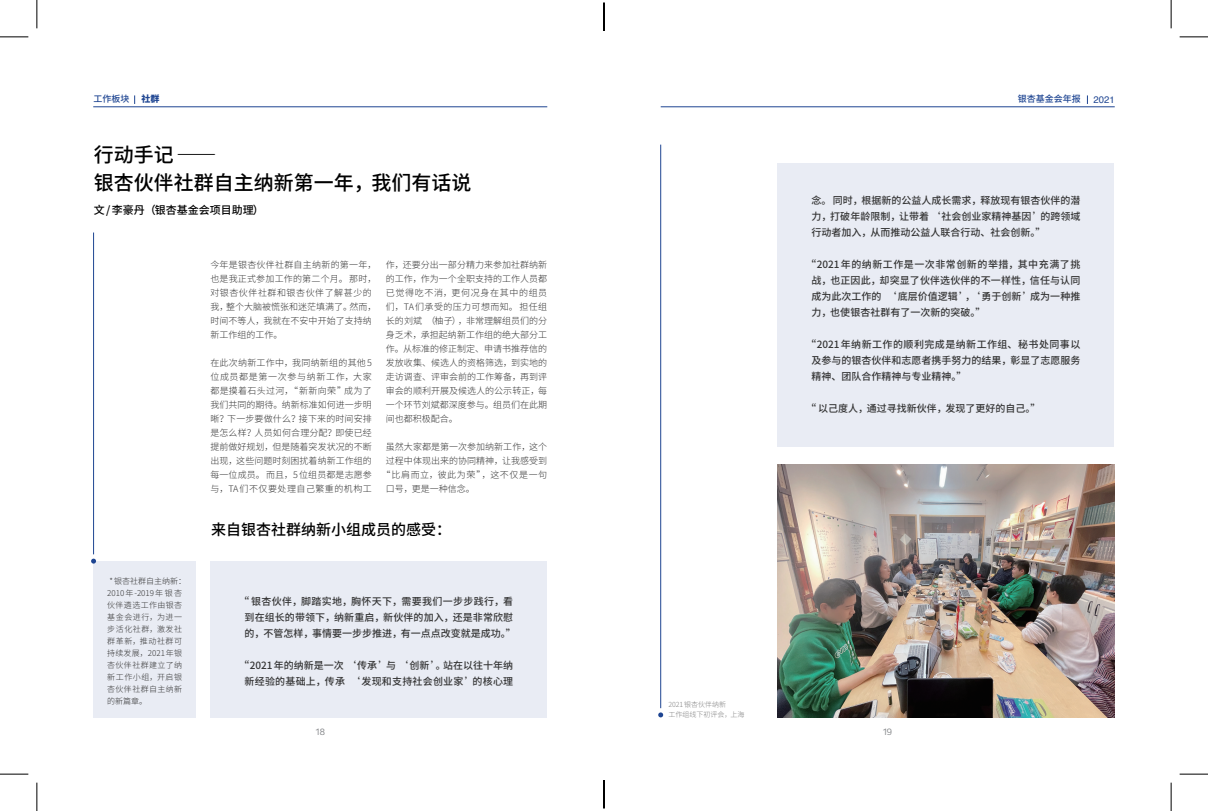
<style>
.page{position:relative;width:1208px;height:811px;background:#fff}
.page>*{position:absolute;margin:0;border:0;box-sizing:border-box;transform-origin:0 0}
.t1{font:500 20px "Noto Sans CJ Ksc";color:#000}
.t2{font:500 15px "Noto Sans CJ Ksc";color:#000}
.t3{font:500 11px "Noto Sans CJ Ksc";color:#000}
.t4{font:500 10px/16px "Noto Sans CJ Ksc";color:#333;text-align:justify}
.t5{font:500 10px/16px "Noto Sans CJ Ksc";letter-spacing:.025em;color:#333}
.t6{font:9.5px "Helvetica";color:#1e4592}
.t7{font:300 9px/14px "Noto Sans CJ Ksc";letter-spacing:.005em;color:#333;text-align:justify}
.t8{font:300 9px "Noto Sans CJ Ksc";letter-spacing:.065em;color:#333}
.t9{font:500 9px "Noto Sans CJ Ksc";color:#1e4592}
.t10{font:9px "FZJUNH ZHUNJW GB1 0";color:#818386;scale:1.11 1}
.t11{font:900 9px "Noto Sans CJ Ksc";color:#1e4592}
.t12{font:300 8px/12px "Noto Sans CJ Ksc";letter-spacing:.045em;color:#333}
.t13{font:300 7px "Noto Sans CJ Ksc";color:#808080}
</style>
<div class="page">
<div style="left:777px;top:163px;width:337px;height:283px;background:#e9ecf4"></div>
<div style="left:210px;top:561px;width:337px;height:156px;background:#e9ecf4"></div>
<hr style="left:93px;top:107px;width:454px;height:1px;background:#1e4592">
<div style="left:94px;top:561px;width:102px;height:156px;background:#e9ecf4"></div>
<hr style="left:93px;top:232px;width:1px;height:322px;background:#1e4592">
<svg style="left:91px;top:558px;width:5px;height:5px"></svg>
<hr style="left:660px;top:107px;width:454px;height:1px;background:#1e4592">
<img style="left:777px;top:465px;width:337px;height:252px">
<hr style="left:660px;top:145px;width:1px;height:563px;background:#1e4592">
<svg style="left:658px;top:712px;width:5px;height:5px"></svg>
<svg style="left:0;top:37px;width:28px;height:1px"></svg>
<svg style="left:1179px;top:37px;width:29px;height:1px"></svg>
<svg style="left:0;top:774px;width:28px;height:1px"></svg>
<svg style="left:1179px;top:774px;width:29px;height:1px"></svg>
<svg style="left:37px;top:0;width:1px;height:28px"></svg>
<svg style="left:37px;top:782px;width:1px;height:29px"></svg>
<svg style="left:1170px;top:0;width:2px;height:28px"></svg>
<svg style="left:1170px;top:782px;width:2px;height:29px"></svg>
<svg style="left:603px;top:3px;width:2px;height:28px"></svg>
<svg style="left:603px;top:780px;width:2px;height:28px"></svg>
<p class="t9" style="left:94px;top:94px;width:37px">工作板块</p>
<p class="t11" style="left:141px;top:94px;width:19px">社群</p>
<p class="t1" style="left:94px;top:144px;width:124px">行动手记 ——</p>
<p class="t1" style="left:94px;top:172px;width:379px">银杏伙伴社群自主纳新第一年，我们有话说</p>
<p class="t3" style="left:94px;top:203px;width:171px">文 / 李豪丹（银杏基金会项目助理）</p>
<p class="t7" style="left:210px;top:258px;width:168px;text-align:left">今年是银杏伙伴社群自主纳新的第一年，也是我正式参加工作的第二个月。那时，对银杏伙伴社群和银杏伙伴了解甚少的我，整个大脑被慌张和迷茫填满了。然而，时间不等人，我就在不安中开始了支持纳新工作组的工作。</p>
<p class="t7" style="left:210px;top:356px;width:163px">在此次纳新工作中，我同纳新组的其他5位成员都是第一次参与纳新工作，大家都是摸着石头过河，“新新向荣”成为了我们共同的期待。纳新标准如何进一步明晰？下一步要做什么？接下来的时间安排是怎么样？人员如何合理分配？即使已经提前做好规划，但是随着突发状况的不断出现，这些问题时刻困扰着纳新工作组的每一位成员。而且，5位组员都是志愿参与，TA们不仅要处理自己繁重的机构工</p>
<p class="t7" style="left:386px;top:258px;width:163px">作，还要分出一部分精力来参加社群纳新的工作，作为一个全职支持的工作人员都已觉得吃不消，更何况身在其中的组员们，TA们承受的压力可想而知。担任组长的刘斌（柚子），非常理解组员们的分身乏术，承担起纳新工作组的绝大部分工作。从标准的修正制定、申请书推荐信的发放收集、候选人的资格筛选，到实地的走访调查、评审会前的工作筹备，再到评审会的顺利开展及候选人的公示转正，每一个环节刘斌都深度参与。组员们在此期间也都积极配合。</p>
<p class="t7" style="left:386px;top:440px;width:163px">虽然大家都是第一次参加纳新工作，这个</p>
<p class="t7" style="left:386px;top:454px;width:163px">过程中体现出来的协同精神，让我感受到</p>
<p class="t8" style="left:381px;top:469px;width:167px">“比肩而立，彼此为荣”，这不仅是一句</p>
<p class="t7" style="left:386px;top:482px;width:90px">口号，更是一种信念。</p>
<p class="t12" style="left:107px;top:575px;width:80px">*银杏社群自主纳新：<br>2010年 -2019年银杏伙伴遴选工作由银杏基金会进行，为进一步活化社群，激发社群革新，推动社群可持续发展，2021年银杏伙伴社群建立了纳新工作小组，开启银杏伙伴社群自主纳新的新篇章。</p>
<p class="t2" style="left:211px;top:521px;width:241px">来自银杏社群纳新小组成员的感受：</p>
<p class="t4" style="left:244px;top:593px;width:273px;text-align:left">“银杏伙伴，脚踏实地，胸怀天下，需要我们一步步践行，看到在组长的带领下，纳新重启，新伙伴的加入，还是非常欣慰的，不管怎样，事情要一步步推进，有一点点改变就是成功。”</p>
<p class="t5" style="left:244px;top:657px;width:270px">“2021 年的纳新是一次 ‘ 传承 ’与 ‘ 创新 ’。站在以往十年纳新经验的基础上，传承 ‘发现和支持社会创业家’的核心理</p>
<p class="t9" style="left:1018px;top:94px;width:64px">银杏基金会年报</p>
<p class="t6" style="left:1093px;top:92px;width:23px">2021</p>
<p class="t4" style="left:811px;top:193px;width:270px">念。同时，根据新的公益人成长需求，释放现有银杏伙伴的潜力，打破年龄限制，让带着 ‘ 社会创业家精神基因 ’的跨领域行动者加入，从而推动公益人联合行动、社会创新。”</p>
<p class="t4" style="left:811px;top:257px;width:270px">“2021年的纳新工作是一次非常创新的举措，其中充满了挑战，也正因此，却突显了伙伴选伙伴的不一样性，信任与认同成为此次工作的 ‘ 底层价值逻辑 ’，‘ 勇于创新 ’成为一种推力，也使银杏社群有了一次新的突破。”</p>
<p class="t4" style="left:811px;top:337px;width:270px">“2021年纳新工作的顺利完成是纳新工作组、秘书处同事以及参与的银杏伙伴和志愿者携手努力的结果，彰显了志愿服务精神、团队合作精神与专业精神。”</p>
<p class="t4" style="left:811px;top:401px;width:230px">“ 以己度人，通过寻找新伙伴，发现了更好的自己。”</p>
<p class="t13" style="left:668px;top:700px;width:59px">2021银杏伙伴纳新</p>
<p class="t13" style="left:668px;top:710px;width:78px">工作组线下初评会，上海</p>
<p class="t10" style="left:316px;top:726px;width:10px">18</p>
<p class="t10" style="left:883px;top:726px;width:10px">19</p>
</div>
